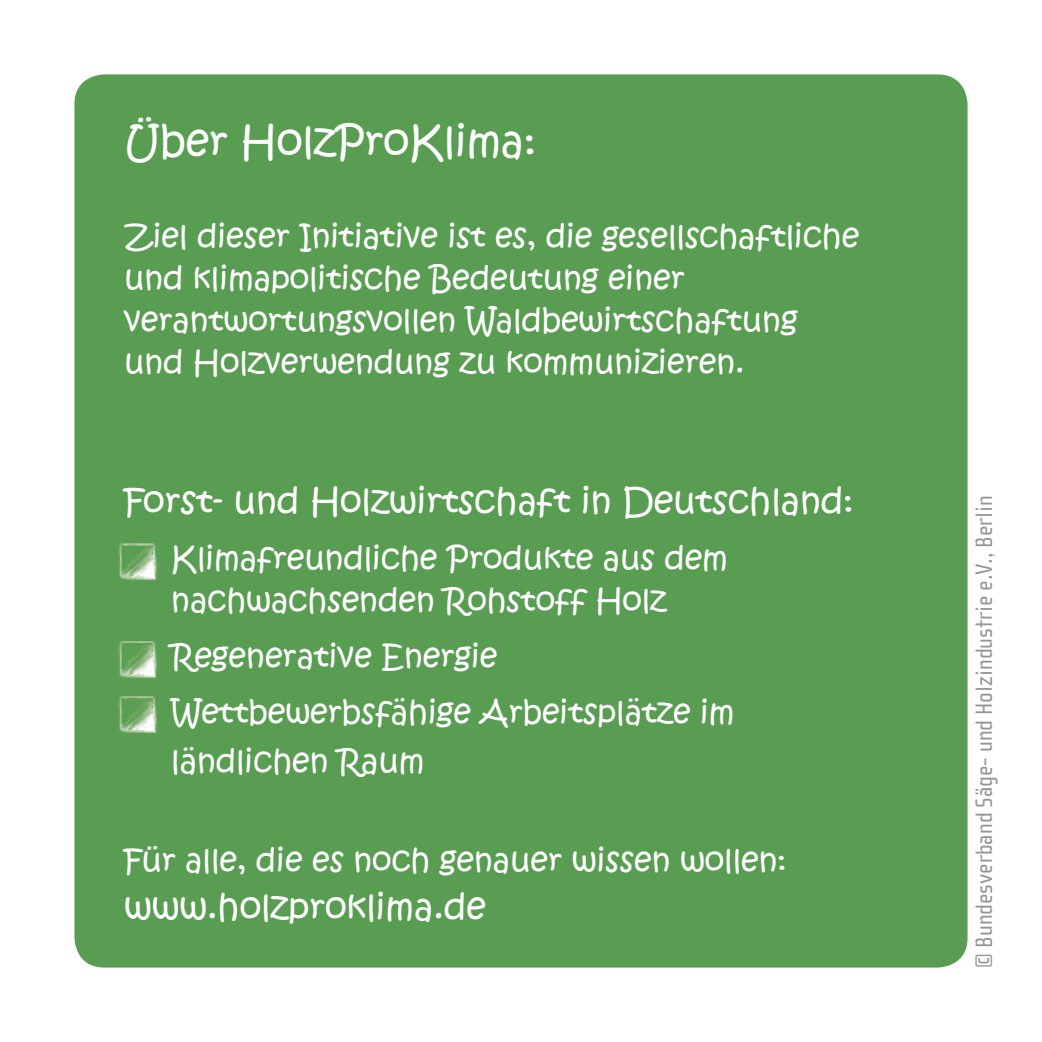
<style>
.page{position:relative;width:1042px;height:1042px;background:#fff}
.page>*{position:absolute;margin:0;border:0;box-sizing:border-box;transform-origin:0 0}
.t1{font:42px "Kristen ITC";color:#fff}
.t2{font:35px "Kristen ITC";color:#fff}
.t3{font:31.5px/42px "Kristen ITC";color:#fff}
.t4{font:24.5px "Cholla Sans";color:#939598}
</style>
<div class="page">
<div style="left:74px;top:74px;width:893px;height:893px;background:#599d52;border-radius:30px"></div>
<img style="left:118px;top:543px;width:39px;height:37px">
<img style="left:124px;top:545px;width:33px;height:30px">
<img style="left:118px;top:641px;width:39px;height:37px">
<img style="left:124px;top:643px;width:33px;height:29px">
<img style="left:118px;top:696px;width:39px;height:37px">
<img style="left:124px;top:698px;width:33px;height:31px">
<p class="t1" style="left:124px;top:114px;width:414px">Über HolzProKlima:</p>
<p class="t3" style="left:124px;top:216px;width:737px">Ziel dieser Initiative ist es, die gesellschaftliche und klimapolitische Bedeutung einer verantwortungsvollen Waldbewirtschaftung und Holzverwendung zu kommunizieren.</p>
<p class="t2" style="left:124px;top:478px;width:731px">Forst- und Holzwirtschaft in Deutschland:</p>
<p class="t3" style="left:171px;top:538px;width:558px">Klimafreundliche Produkte aus dem nachwachsenden Rohstoff Holz</p>
<p class="t3" style="left:171px;top:629px;width:565px;line-height:56px">Regenerative Energie<br>Wettbewerbsfähige Arbeitsplätze im</p>
<p class="t3" style="left:171px;top:741px;width:255px">ländlichen Raum</p>
<p class="t3" style="left:124px;top:839px;width:664px">Für alle, die es noch genauer wissen wollen:</p>
<p class="t2" style="left:124px;top:884px;width:363px">www.holzproklima.de</p>
<p class="t4" style="left:970px;top:967px;width:474px;rotate:-90deg">© Bundesverband Säge- und Holzindustrie e.V., Berlin</p>
</div>
